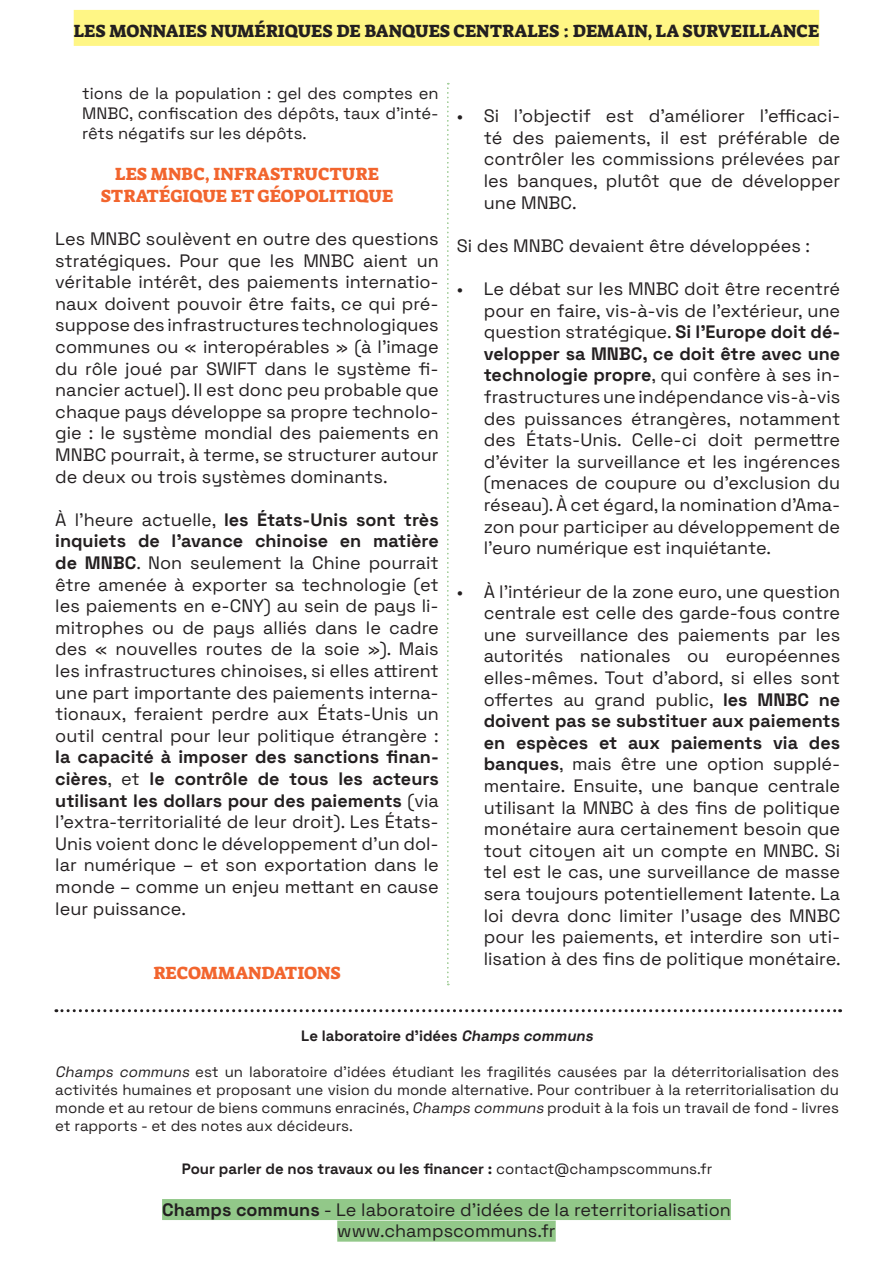
<style>
.page{position:relative;width:893px;height:1263px;background:#fff}
.page>*{position:absolute;margin:0;border:0;box-sizing:border-box;transform-origin:0 0}
.t1{font:18px/21.6px "Space Grotesk";color:#231f20;text-align:justify}
.t2{font:18px/21.6px "Suez One";color:#f2652e;text-align:center}
.t3{font:18px "Suez One";color:#231f20}
.t4{font:16.5px/19.8px "Space Grotesk";color:#231f20;text-align:justify}
.t5{font:15px/18px "Space Grotesk";color:#231f20;text-align:justify}
.t6{font:700 15px "Space Grotesk";color:#231f20}
.s1{font-weight:700}
.s2{font-style:italic}
.s3{font-weight:400}
</style>
<div class="page">
<svg style="left:447px;top:83px;width:2px;height:902px"></svg>
<svg style="left:56px;top:1009px;width:785px;height:3px"></svg>
<div style="left:74px;top:10px;width:745px;height:36px;background:#fff685"></div>
<div style="left:162px;top:1199px;width:569px;height:21px;background:#92c889"></div>
<div style="left:337px;top:1220px;width:219px;height:21px;background:#92c889"></div>
<p class="t3" style="left:74px;top:19px;width:747px">LES MONNAIES NUMÉRIQUES DE BANQUES CENTRALES : DEMAIN, LA SURVEILLANCE</p>
<p class="t4" style="left:82px;top:83px;width:358px">tions de la population : gel des comptes en MNBC, confiscation des dépôts, taux d’inté&shy;rêts négatifs sur les dépôts.</p>
<p class="t2" style="left:101px;top:163px;width:294px">LES MNBC, INFRASTRUCTURE<br>STRATÉGIQUE ET GÉOPOLITIQUE</p>
<p class="t1" style="left:55px;top:227px;width:385px">Les MNBC soulèvent en outre des questions stratégiques. Pour que les MNBC aient un véritable intérêt, des paiements internatio&shy;naux doivent pouvoir être faits, ce qui pré&shy;suppose des infrastructures technologiques communes ou « interopérables » (à l’image du rôle joué par SWIFT dans le système fi&shy;nancier actuel). Il est donc peu probable que chaque pays développe sa propre technolo&shy;gie : le système mondial des paiements en MNBC pourrait, à terme, se structurer autour de deux ou trois systèmes dominants.</p>
<p class="t1" style="left:55px;top:508px;width:385px">À l’heure actuelle, <span class="s1">les États-Unis sont très inquiets de l’avance chinoise en matière de MNBC</span>. Non seulement la Chine pourrait être amenée à exporter sa technologie (et les paiements en e-CNY) au sein de pays li&shy;mitrophes ou de pays alliés dans le cadre des « nouvelles routes de la soie »). Mais les infrastructures chinoises, si elles attirent une part importante des paiements interna&shy;tionaux, feraient perdre aux États-Unis un outil central pour leur politique étrangère :</p>
<p class="t1" style="left:55px;top:745px;width:385px"><span class="s1">la capacité à imposer des sanctions finan&shy;cières</span>, et <span class="s1">le contrôle de tous les acteurs utilisant les dollars pour des paiements</span> (via l’extra-territorialité de leur droit). Les États-Unis voient donc le développement d’un dol&shy;lar numérique – et son exportation dans le monde – comme un enjeu mettant en cause leur puissance.</p>
<p class="t2" style="left:153px;top:963px;width:189px">RECOMMANDATIONS</p>
<p class="t1" style="left:484px;top:104px;width:358px;text-indent:-27px">• Si l’objectif est d’améliorer l’efficaci&shy;té des paiements, il est préférable de contrôler les commissions prélevées par les banques, plutôt que de développer une MNBC.</p>
<p class="t1" style="left:457px;top:234px;width:355px">Si des MNBC devaient être développées :</p>
<p class="t1" style="left:484px;top:277px;width:358px;text-indent:-27px">• Le débat sur les MNBC doit être recentré pour en faire, vis-à-vis de l’extérieur, une question stratégique. <span class="s1">Si l’Europe doit dé&shy;velopper sa MNBC, ce doit être avec une technologie propre</span>, qui confère à ses in&shy;frastructures une indépendance vis-à-vis des puissances étrangères, notamment des États-Unis. Celle-ci doit permettre d’éviter la surveillance et les ingérences (menaces de coupure ou d’exclusion du réseau). À cet égard, la nomination d’Ama&shy;zon pour participer au développement de l’euro numérique est inquiétante.</p>
<p class="t1" style="left:484px;top:579px;width:359px;text-indent:-27px">• À l’intérieur de la zone euro, une question centrale est celle des garde-fous contre une surveillance des paiements par les autorités nationales ou européennes elles-mêmes. Tout d’abord, si elles sont offertes au grand public, <span class="s1">les MNBC ne doivent pas se substituer aux paiements en espèces et aux paiements via des banques</span>, mais être une option supplé&shy;mentaire. Ensuite, une banque centrale utilisant la MNBC à des fins de politique monétaire aura certainement besoin que tout citoyen ait un compte en MNBC. Si tel est le cas, une surveillance de masse sera toujours potentiellement <span class="s1">l</span>atente. La loi devra donc limiter l’usage des MNBC pour les paiements, et interdire son uti&shy;lisation à des fins de politique monétaire.</p>
<p class="t6" style="left:301px;top:1025px;width:297px">Le laboratoire d’idées <span class="s2">Champs communs</span></p>
<p class="t5" style="left:55px;top:1062px;width:785px"><span class="s2">Champs communs</span> est un laboratoire d’idées étudiant les fragilités causées par la déterritorialisation des activités humaines et proposant une vision du monde alternative. Pour contribuer à la reterritorialisation du monde et au retour de biens communs enracinés, <span class="s2">Champs communs</span> produit à la fois un travail de fond - livres et rapports - et des notes aux décideurs.</p>
<p class="t6" style="left:182px;top:1158px;width:532px">Pour parler de nos travaux ou les financer : <span class="s3">contact@champscommuns.fr</span></p>
<p class="t1" style="left:162px;top:1197px;width:570px;text-align:center"><span class="s1">Champs communs</span> - Le laboratoire d’idées de la reterritorialisation www.champscommuns.fr</p>
</div>
